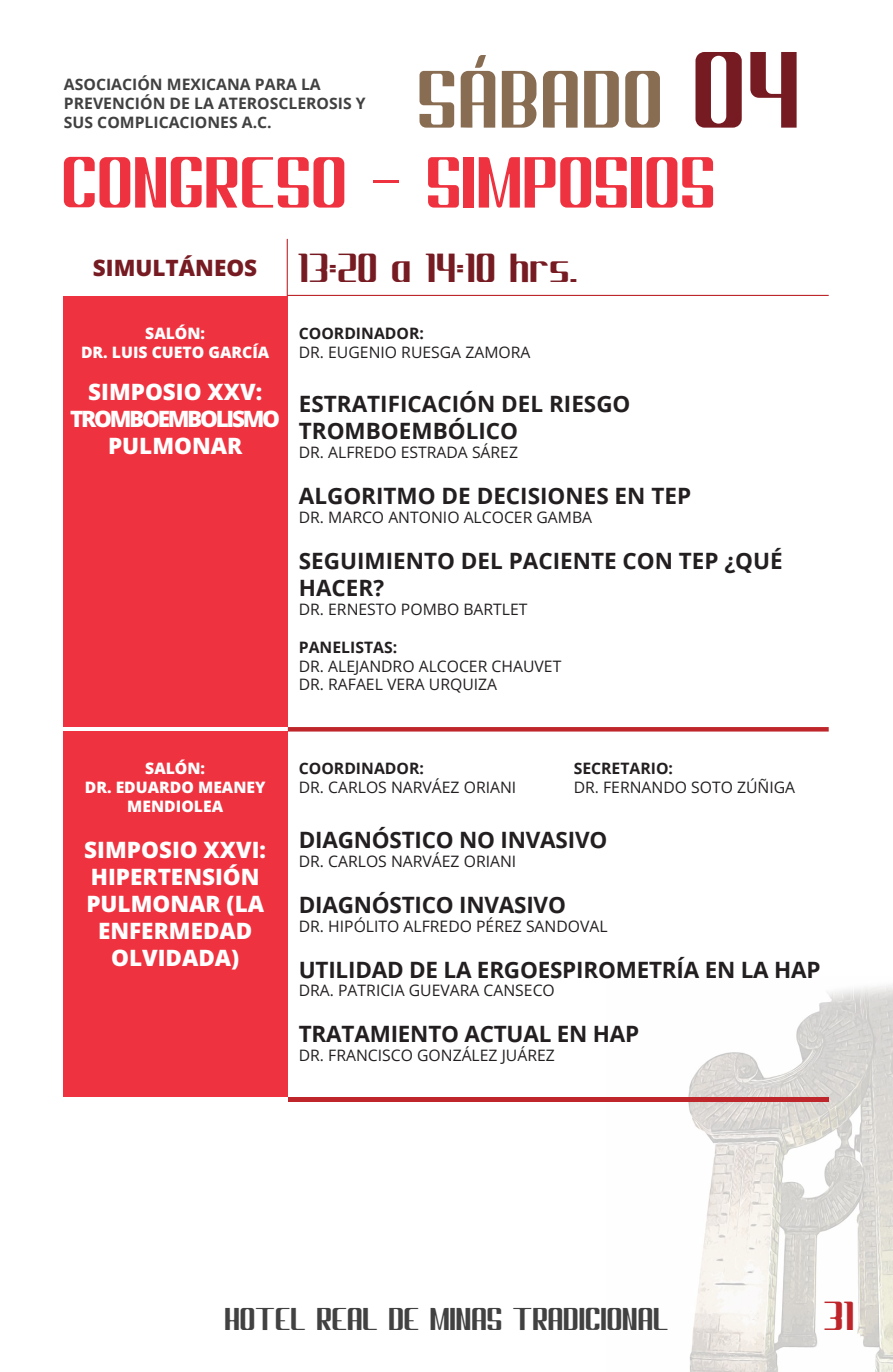
<style>
.page{position:relative;width:893px;height:1372px;background:#fff}
.page>*{position:absolute;margin:0;border:0;box-sizing:border-box;transform-origin:0 0}
.t1{font:81px "Phantom";letter-spacing:.02em;color:#896d53}
.t2{font:72px "Phantom";letter-spacing:.005em;color:#ee323f}
.t3{font:40.5px "Phantom";letter-spacing:.005em;color:#771b22}
.t4{font:40.5px "Phantom";color:#be252b}
.t5{font:31.5px "Phantom";color:#414142}
.t6{font:700 22.5px/27px "Open Sans";color:#231f20}
.t7{font:22.5px/27px "Open Sans";color:#fff;text-align:center}
.t8{font:22.5px "Open Sans";color:#771b22}
.t9{font:15.75px/18.9px "Open Sans";color:#231f20}
.t10{font:700 15.75px/18.9px "Open Sans";color:#414142}
.t11{font:15.75px/18.9px "Open Sans";color:#fff;text-align:center}
.t12{font:700 15.75px "Open Sans";color:#231f20}
.s1{font-size:108px;color:#771b22}
</style>
<div class="page">
<img style="left:606px;top:985px;width:287px;height:386px">
<svg style="left:475px;top:55px;width:11px;height:13px"></svg>
<hr style="left:287px;top:239px;width:1px;height:57px;background:#be262b">
<hr style="left:287px;top:295px;width:542px;height:1px;background:#be262b">
<div style="left:63px;top:296px;width:225px;height:430px;background:#ee323f"></div>
<hr style="left:288px;top:727px;width:541px;height:4px;background:#be262b">
<div style="left:63px;top:731px;width:225px;height:366px;background:#ee323f"></div>
<hr style="left:288px;top:1097px;width:541px;height:4px;background:#be262b">
<h1 class="t1" style="left:417px;top:71px;width:384px">SABADO <span class="s1">04</span></h1>
<h2 class="t2" style="left:62px;top:157px;width:655px">CONGRESO - SIMPOSIOS</h2>
<p class="t10" style="left:64px;top:74px;width:303px">ASOCIACIÓN MEXICANA PARA LA<br>PREVENCIÓN DE LA ATEROSCLEROSIS Y<br>SUS COMPLICACIONES A.C.</p>
<h3 class="t8" style="left:93px;top:252px;width:166px">SIMULTÁNEOS</h3>
<p class="t11" style="left:81px;top:323px;width:190px">SALÓN:<br>DR. LUIS CUETO GARCÍA</p>
<h3 class="t7" style="left:70px;top:378px;width:211px">SIMPOSIO XXV:<br>TROMBOEMBOLISMO<br>PULMONAR</h3>
<h3 class="t3" style="left:298px;top:254px;width:282px">13:20 a 14:10 hrs.</h3>
<p class="t12" style="left:299px;top:322px;width:127px">COORDINADOR:</p>
<p class="t9" style="left:299px;top:342px;width:233px">DR. EUGENIO RUESGA ZAMORA</p>
<h3 class="t6" style="left:299px;top:390px;width:333px">ESTRATIFICACIÓN DEL RIESGO<br>TROMBOEMBÓLICO</h3>
<p class="t9" style="left:299px;top:442px;width:221px">DR. ALFREDO ESTRADA SÁREZ</p>
<h3 class="t6" style="left:299px;top:482px;width:394px">ALGORITMO DE DECISIONES EN TEP</h3>
<p class="t9" style="left:299px;top:507px;width:295px">DR. MARCO ANTONIO ALCOCER GAMBA</p>
<h3 class="t6" style="left:299px;top:546px;width:485px">SEGUIMIENTO DEL PACIENTE CON TEP ¿QUÉ<br>HACER?</h3>
<p class="t9" style="left:299px;top:599px;width:230px">DR. ERNESTO POMBO BARTLET</p>
<p class="t12" style="left:299px;top:635px;width:100px">PANELISTAS:</p>
<p class="t9" style="left:299px;top:656px;width:264px">DR. ALEJANDRO ALCOCER CHAUVET<br>DR. RAFAEL VERA URQUIZA</p>
<p class="t11" style="left:85px;top:758px;width:182px">SALÓN:<br>DR. EDUARDO MEANEY<br>MENDIOLEA</p>
<h3 class="t7" style="left:84px;top:835px;width:183px">SIMPOSIO XXVI:<br>HIPERTENSIÓN<br>PULMONAR (LA<br>ENFERMEDAD<br>OLVIDADA)</h3>
<p class="t12" style="left:574px;top:757px;width:101px">SECRETARIO:</p>
<p class="t9" style="left:574px;top:777px;width:223px">DR. FERNANDO SOTO ZÚÑIGA</p>
<p class="t12" style="left:299px;top:757px;width:127px">COORDINADOR:</p>
<p class="t9" style="left:299px;top:777px;width:219px">DR. CARLOS NARVÁEZ ORIANI</p>
<h3 class="t6" style="left:299px;top:825px;width:310px">DIAGNÓSTICO NO INVASIVO</h3>
<p class="t9" style="left:299px;top:851px;width:219px">DR. CARLOS NARVÁEZ ORIANI</p>
<h3 class="t6" style="left:299px;top:890px;width:269px">DIAGNÓSTICO INVASIVO</h3>
<p class="t9" style="left:299px;top:916px;width:310px">DR. HIPÓLITO ALFREDO PÉREZ SANDOVAL</p>
<h3 class="t6" style="left:299px;top:955px;width:523px">UTILIDAD DE LA ERGOESPIROMETRÍA EN LA HAP</h3>
<p class="t9" style="left:299px;top:980px;width:258px">DRA. PATRICIA GUEVARA CANSECO</p>
<h3 class="t6" style="left:299px;top:1020px;width:342px">TRATAMIENTO ACTUAL EN HAP</h3>
<p class="t9" style="left:299px;top:1045px;width:258px">DR. FRANCISCO GONZÁLEZ JUÁREZ</p>
<h3 class="t5" style="left:224px;top:1307px;width:446px">HOTEL REAL DE MINAS TRADICIONAL</h3>
<h3 class="t4" style="left:823px;top:1301px;width:32px">31</h3>
</div>
